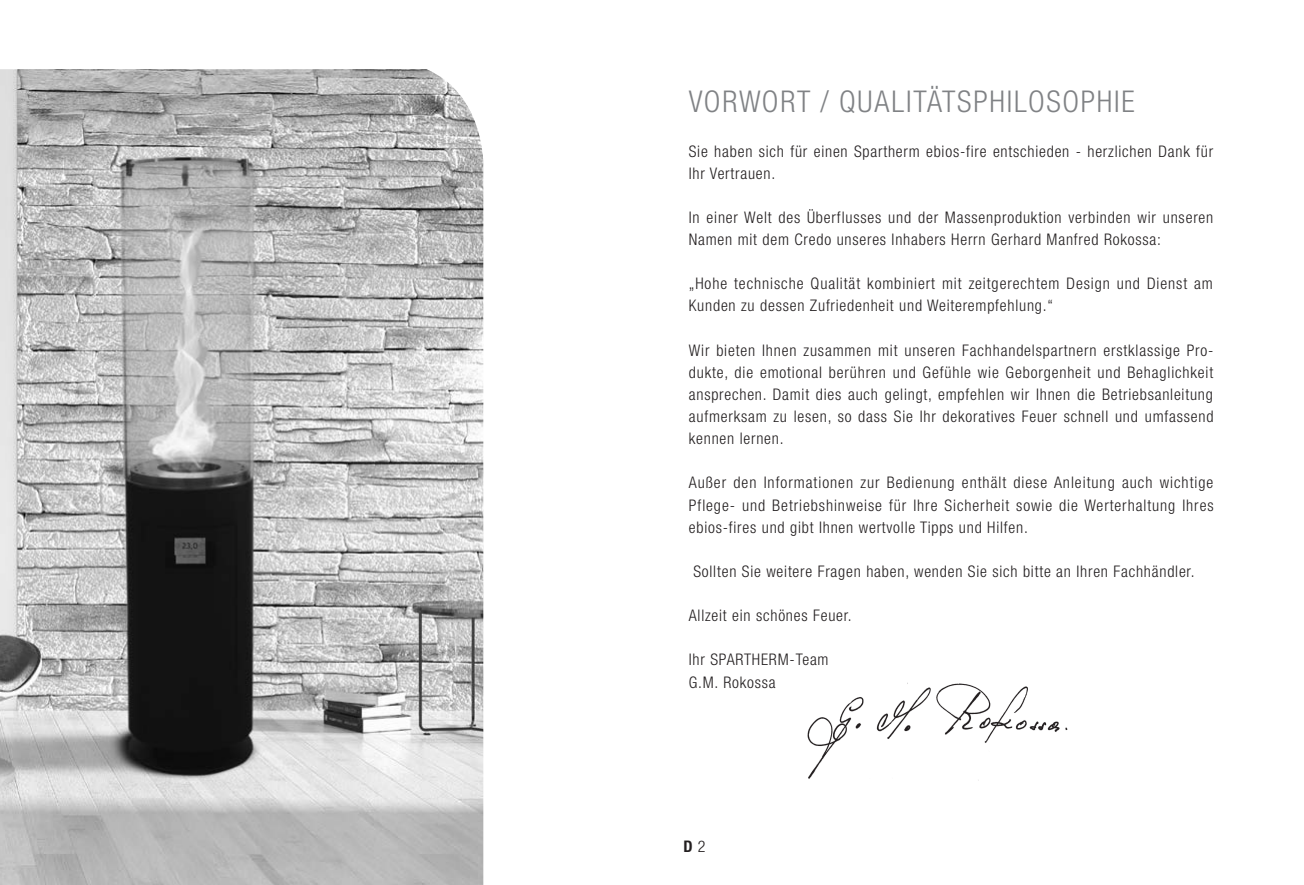
<style>
.page{position:relative;width:1304px;height:885px;background:#fff}
.page>*{position:absolute;margin:0;border:0;box-sizing:border-box;transform-origin:0 0}
.t1{font:300 condensed 30px "Helvetica Neue";letter-spacing:.055em;color:#808285}
.t2{font:300 condensed 16px/22.2px "Helvetica Neue";letter-spacing:.05em;color:#231f20}
.t3{font:700 condensed 16px "Helvetica Neue";color:#231f20}
.s1{font-weight:300}
</style>
<div class="page">
<img style="left:807px;top:682px;width:261px;height:99px">
<img style="left:0;top:69px;width:483px;height:815px">
<h1 class="t1" style="left:689px;top:84px;width:448px">VORWORT / QUALITÄTSPHILOSOPHIE</h1>
<p class="t2" style="left:689px;top:140px;width:526px">Sie haben sich für einen Spartherm ebios-fire entschieden - herzlichen Dank für<br>Ihr Vertrauen.</p>
<p class="t2" style="left:689px;top:206px;width:526px">In einer Welt des Überflusses und der Massenproduktion verbinden wir unseren<br>Namen mit dem Credo unseres Inhabers Herrn Gerhard Manfred Rokossa:</p>
<p class="t2" style="left:689px;top:272px;width:526px">„Hohe technische Qualität kombiniert mit zeitgerechtem Design und Dienst am<br>Kunden zu dessen Zufriedenheit und Weiterempfehlung.“</p>
<p class="t2" style="left:689px;top:339px;width:526px;text-align:justify">Wir bieten Ihnen zusammen mit unseren Fachhandelspartnern erstklassige Pro&shy;dukte, die emotional berühren und Gefühle wie Geborgenheit und Behaglichkeit ansprechen. Damit dies auch gelingt, empfehlen wir Ihnen die Betriebsanleitung aufmerksam zu lesen, so dass Sie Ihr dekoratives Feuer schnell und umfassend kennen lernen.</p>
<p class="t2" style="left:689px;top:471px;width:526px;text-align:justify">Außer den Informationen zur Bedienung enthält diese Anleitung auch wichtige Pflege- und Betriebshinweise für Ihre Sicherheit sowie die Werterhaltung Ihres ebios-fires und gibt Ihnen wertvolle Tipps und Hilfen.</p>
<p class="t2" style="left:693px;top:560px;width:503px">Sollten Sie weitere Fragen haben, wenden Sie sich bitte an Ihren Fachhändler.</p>
<p class="t2" style="left:689px;top:604px;width:164px">Allzeit ein schönes Feuer.</p>
<p class="t2" style="left:689px;top:648px;width:141px">Ihr SPARTHERM-Team<br>G.M. Rokossa</p>
<p class="t3" style="left:683px;top:836px;width:24px">D <span class="s1">2</span></p>
</div>
